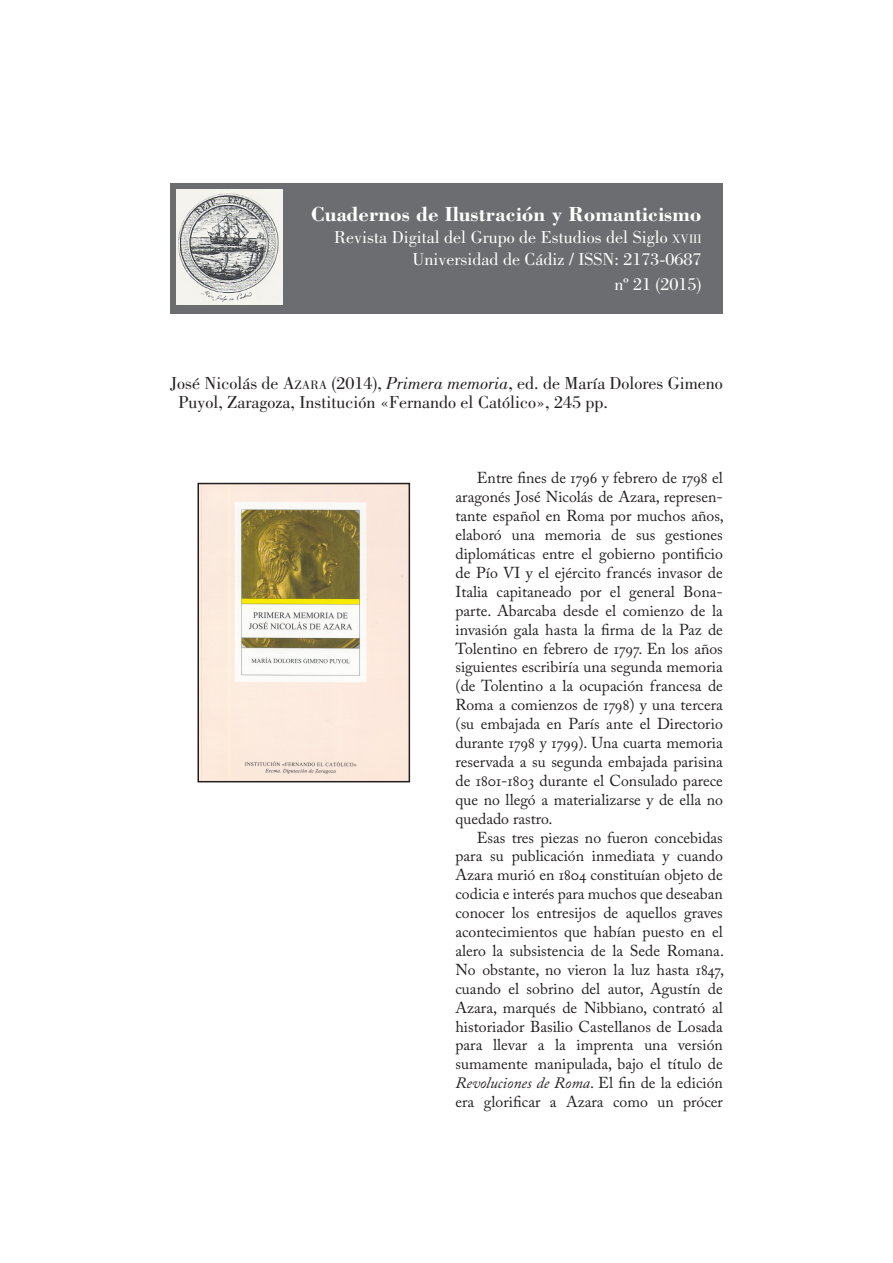
<style>
.page{position:relative;width:893px;height:1263px;background:#fff}
.page>*{position:absolute;margin:0;border:0;box-sizing:border-box;transform-origin:0 0}
.t1{font:700 21px "Bodoni Std";color:#fff}
.Resumen{font:18px/18.9px "Bodoni Std";color:#231f20}
.t2{font:18px "Bodoni Std";color:#fff}
.t3{font:18px "Bodoni Std";color:#fff}
.Texto{font:15.75px/18.9px "Adobe Caslon Pro";color:#231f20;text-align:justify}
.s1{font-size:12.6px}
.s2{font-style:inherit}
.s3{font-style:italic}
</style>
<div class="page">
<div style="left:170px;top:183px;width:553px;height:131px;background:#6c6d70"></div>
<img style="left:176px;top:189px;width:107px;height:115px">
<img style="left:200px;top:486px;width:207px;height:293px">
<div style="left:197px;top:483px;width:213px;height:299px;border:2px solid #231f20"></div>
<p class="t1" style="left:311px;top:201px;width:392px">Cuadernos de Ilustración y Romanticismo</p>
<p class="t2" style="left:334px;top:227px;width:369px">Revista Digital del Grupo de Estudios del Siglo <span class="s1">XVIII</span></p>
<p class="t2" style="left:413px;top:249px;width:290px">Universidad de Cádiz / ISSN: <span class="s2">2173-0687</span></p>
<p class="t3" style="left:615px;top:274px;width:89px"><span class="s2">nº</span> 21 <span class="s2">(</span>2015<span class="s2">)</span></p>
<p class="Resumen" style="left:179px;top:374px;width:546px;text-indent:-9px">José Nicolás de <span class="s2">A</span><span class="s1">ZARA</span> (2014), <span class="s3">Primera memoria</span>, ed. de María Dolores Gimeno<br>Puyol, Zaragoza, Institución «Fernando el Católico», 245 pp.</p>
<p class="Texto" style="left:455px;top:468px;width:270px;text-indent:21px">Entre fines de 1796 y febrero de 1798 el aragonés José Nicolás de Azara, represen&shy;tante español en Roma por muchos años, elaboró una memoria de sus gestiones diplomáticas entre el gobierno pontificio de Pío VI y el ejército francés invasor de Italia capitaneado por el general Bona&shy;parte. Abarcaba desde el comienzo de la invasión gala hasta la firma de la Paz de Tolentino en febrero de 1797. En los años siguientes escribiría una segunda memoria (de Tolentino a la ocupación francesa de Roma a comienzos de 1798) y una tercera (su embajada en París ante el Directorio durante 1798 y 1799). Una cuarta memoria reservada a su segunda embajada parisina de 1801-1803 durante el Consulado parece que no llegó a materializarse y de ella no quedado rastro.</p>
<p class="Texto" style="left:455px;top:828px;width:270px;text-indent:21px">Esas tres piezas no fueron concebidas para su publicación inmediata y cuando Azara murió en 1804 constituían objeto de codicia e interés para muchos que deseaban conocer los entresijos de aquellos graves acontecimientos que habían puesto en el alero la subsistencia de la Sede Romana.<br>No obstante, no vieron la luz hasta 1847, cuando el sobrino del autor, Agustín de Azara, marqués de Nibbiano, contrató al historiador Basilio Castellanos de Losada para llevar a la imprenta una versión sumamente manipulada, bajo el título de <span class="s3">Revoluciones de Roma</span>. El fin de la edición era glorificar a Azara como un prócer</p>
</div>
